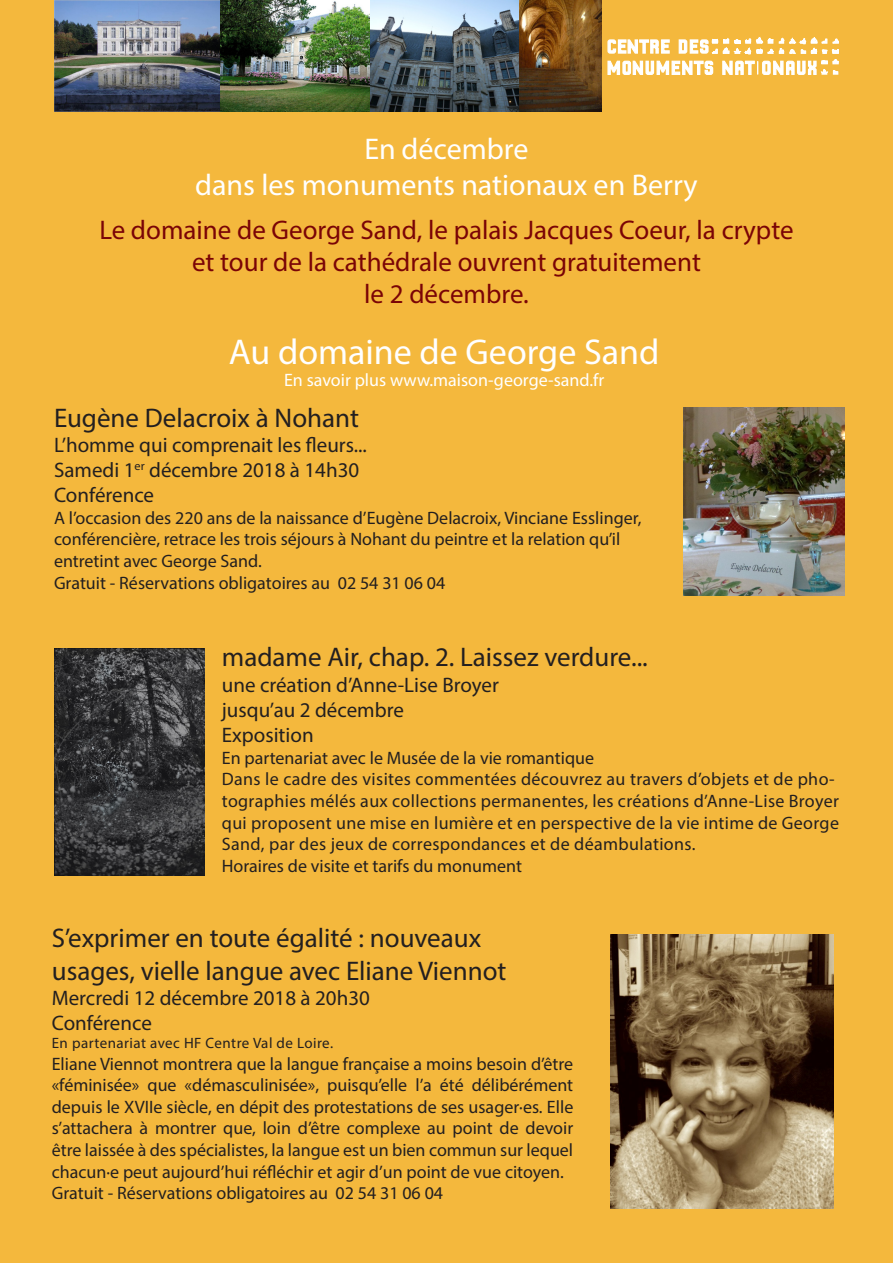
<style>
.page{position:relative;width:893px;height:1263px;background:#f4b83d}
.page>*{position:absolute;margin:0;border:0;box-sizing:border-box;transform-origin:0 0}
.t1{font:36px "Myriad Pro";color:#fff}
.t2{font:30px "Myriad Pro";color:#fff}
.t3{font:27px/32.4px "Myriad Pro";color:#231f20}
.t4{font:27px/32.4px "Myriad Pro";color:#7a0406;text-align:center}
.t5{font:21px "Myriad Pro";color:#231f20}
.t6{font:18px/21.6px "Myriad Pro";color:#231f20}
.t7{font:18px/21.6px "Myriad Pro";letter-spacing:.02em;color:#231f20}
.t8{font:18px "Myriad Pro";color:#fff}
.t9{font:15px "Myriad Pro";letter-spacing:.03em;color:#231f20}
</style>
<div class="page">
<svg style="left:607px;top:37px;width:232px;height:38px"></svg>
<img style="left:376px;top:0;width:226px;height:111px">
<img style="left:54px;top:0;width:322px;height:111px">
<img style="left:683px;top:408px;width:162px;height:187px">
<img style="left:54px;top:648px;width:150px;height:227px">
<img style="left:611px;top:935px;width:222px;height:274px">
<p class="t2" style="left:365px;top:130px;width:165px">En décembre</p>
<p class="t2" style="left:195px;top:166px;width:504px">dans les monuments nationaux en Berry</p>
<p class="t4" style="left:99px;top:213px;width:696px">Le domaine de George Sand, le palais Jacques Coeur, la crypte et tour de la cathédrale ouvrent gratuitement</p>
<p class="t4" style="left:364px;top:278px;width:166px">le 2 décembre.</p>
<p class="t1" style="left:229px;top:330px;width:432px">Au domaine de George Sand</p>
<p class="t8" style="left:284px;top:369px;width:322px">En savoir plus www.maison-george-sand.fr</p>
<p class="t3" style="left:54px;top:401px;width:306px">Eugène Delacroix à Nohant</p>
<p class="t5" style="left:54px;top:432px;width:314px">L’homme qui comprenait les fleurs...</p>
<p class="t5" style="left:54px;top:457px;width:307px">Samedi 1<sup>er</sup> décembre 2018 à 14h30</p>
<p class="t5" style="left:54px;top:482px;width:102px">Conférence</p>
<p class="t6" style="left:54px;top:507px;width:589px">A l’occasion des 220 ans de la naissance d’Eugène Delacroix, Vinciane Esslinger, conférencière, retrace les trois séjours à Nohant du peintre et la relation qu’il entretint avec George Sand.</p>
<p class="t6" style="left:54px;top:571px;width:393px">Gratuit - Réservations obligatoires au 02 54 31 06 04</p>
<p class="t3" style="left:222px;top:641px;width:428px">madame Air, chap. 2. Laissez verdure...</p>
<p class="t5" style="left:222px;top:672px;width:279px">une création d’Anne-Lise Broyer</p>
<p class="t5" style="left:222px;top:697px;width:184px">jusqu’au 2 décembre</p>
<p class="t5" style="left:222px;top:722px;width:93px">Exposition</p>
<p class="t6" style="left:222px;top:746px;width:374px">En partenariat avec le Musée de la vie romantique</p>
<p class="t7" style="left:222px;top:768px;width:619px">Dans le cadre des visites commentées découvrez au travers d’objets et de pho&shy;tographies mélés aux collections permanentes, les créations d’Anne-Lise Broyer qui proposent une mise en lumière et en perspective de la vie intime de George Sand, par des jeux de correspondances et de déambulations.</p>
<p class="t6" style="left:222px;top:854px;width:302px">Horaires de visite et tarifs du monument</p>
<p class="t3" style="left:52px;top:921px;width:456px">S’exprimer en toute égalité : nouveaux usages, vielle langue avec Eliane Viennot</p>
<p class="t5" style="left:52px;top:985px;width:320px">Mercredi 12 décembre 2018 à 20h30</p>
<p class="t5" style="left:52px;top:1010px;width:102px">Conférence</p>
<p class="t9" style="left:52px;top:1034px;width:283px">En partenariat avec HF Centre Val de Loire.</p>
<p class="t6" style="left:52px;top:1052px;width:523px;text-align:justify">Eliane Viennot montrera que la langue française a moins besoin d’être «féminisée» que «démasculinisée», puisqu’elle l’a été délibérément depuis le XVIIe siècle, en dépit des protestations de ses usager·es. Elle s’attachera à montrer que, loin d’être complexe au point de devoir être laissée à des spécialistes, la langue est un bien commun sur lequel chacun·e peut aujourd’hui réfléchir et agir d’un point de vue citoyen.</p>
<p class="t6" style="left:52px;top:1182px;width:393px">Gratuit - Réservations obligatoires au 02 54 31 06 04</p>
</div>
